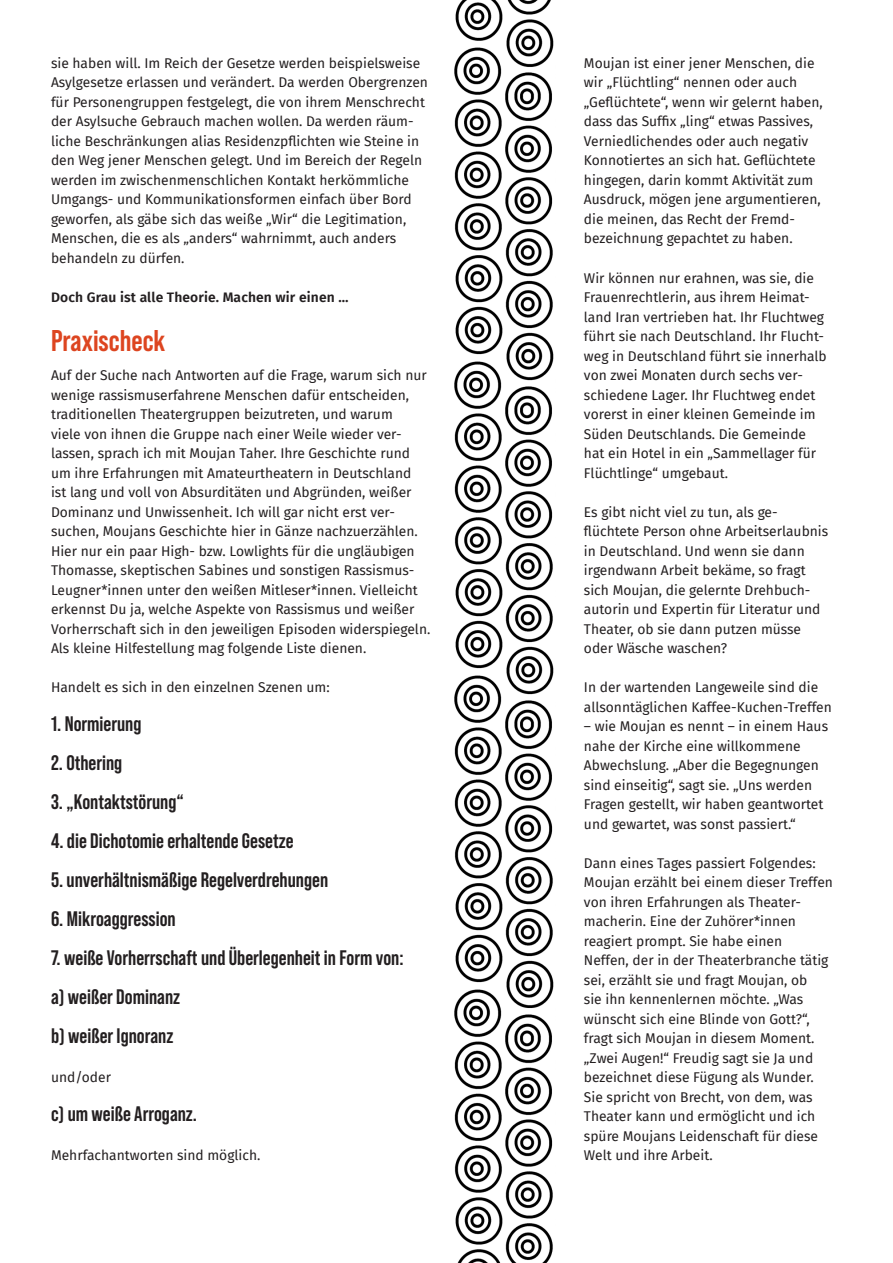
<style>
.page{position:relative;width:893px;height:1263px;background:#fff}
.page>*{position:absolute;margin:0;border:0;box-sizing:border-box;transform-origin:0 0}
.Fließtext_Subhead{font:700 30px "Bebas Neue Pro";color:#dd4520}
.Fließtext_-_Abstand{font:700 21px/39px "Bebas Neue Pro";color:#231f20}
.Fließtext_-_Abstand-2{font:13.8px/19.5px "Fira Sans";color:#231f20}
.Hervorhebung{font:600 13.8px "Fira Sans";letter-spacing:.01em;color:#231f20}
</style>
<div class="page">
<img style="left:454px;top:382px;width:100px;height:290px">
<img style="left:454px;top:70px;width:100px;height:312px">
<img style="left:454px;top:672px;width:100px;height:314px">
<img style="left:454px;top:986px;width:100px;height:277px">
<img style="left:454px;top:0;width:100px;height:70px">
<p class="Fließtext_-_Abstand-2" style="left:51px;top:53px;width:378px">sie haben will. Im Reich der Gesetze werden beispielsweise Asylgesetze erlassen und verändert. Da werden Obergrenzen für Personengruppen festgelegt, die von ihrem Menschrecht der Asylsuche Gebrauch machen wollen. Da werden räum&shy;liche Beschränkungen alias Residenzpflichten wie Steine in den Weg jener Menschen gelegt. Und im Bereich der Regeln werden im zwischenmenschlichen Kontakt herkömmliche Umgangs- und Kommunikationsformen einfach über Bord geworfen, als gäbe sich das weiße „Wir“ die Legitimation, Menschen, die es als „anders“ wahrnimmt, auch anders behandeln zu dürfen.</p>
<p class="Hervorhebung" style="left:51px;top:286px;width:299px">Doch Grau ist alle Theorie. Machen wir einen …</p>
<p class="Fließtext_Subhead" style="left:51px;top:323px;width:116px">Praxischeck</p>
<p class="Fließtext_-_Abstand-2" style="left:51px;top:365px;width:381px">Auf der Suche nach Antworten auf die Frage, warum sich nur wenige rassismuserfahrene Menschen dafür entscheiden, traditionellen Theatergruppen beizutreten, und warum<br>viele von ihnen die Gruppe nach einer Weile wieder ver&shy;lassen, sprach ich mit Moujan Taher. Ihre Geschichte rund um ihre Erfahrungen mit Amateurtheatern in Deutschland<br>ist lang und voll von Absurditäten und Abgründen, weißer Dominanz und Unwissenheit. Ich will gar nicht erst ver&shy;suchen, Moujans Geschichte hier in Gänze nachzuerzählen.<br>Hier nur ein paar High- bzw. Lowlights für die ungläubigen Thomasse, skeptischen Sabines und sonstigen Rassismus-Leugner*innen unter den weißen Mitleser*innen. Vielleicht erkennst Du ja, welche Aspekte von Rassismus und weißer Vorherrschaft sich in den jeweiligen Episoden widerspiegeln.<br>Als kleine Hilfestellung mag folgende Liste dienen.</p>
<p class="Fließtext_-_Abstand-2" style="left:51px;top:677px;width:280px">Handelt es sich in den einzelnen Szenen um:</p>
<p class="Fließtext_-_Abstand" style="left:51px;top:704px;width:92px">1. Normierung</p>
<p class="Fließtext_-_Abstand" style="left:51px;top:743px;width:73px">2. Othering</p>
<p class="Fließtext_-_Abstand" style="left:51px;top:782px;width:134px">3. „Kontaktstörung“</p>
<p class="Fließtext_-_Abstand" style="left:51px;top:821px;width:244px">4. die Dichotomie erhaltende Gesetze</p>
<p class="Fließtext_-_Abstand" style="left:51px;top:860px;width:279px">5. unverhältnismäßige Regelverdrehungen</p>
<p class="Fließtext_-_Abstand" style="left:51px;top:899px;width:126px">6. Mikroaggression</p>
<p class="Fließtext_-_Abstand" style="left:51px;top:938px;width:354px">7. weiße Vorherrschaft und Überlegenheit in Form von:</p>
<p class="Fließtext_-_Abstand" style="left:51px;top:977px;width:131px">a) weißer Dominanz b) weißer Ignoranz</p>
<p class="Fließtext_-_Abstand-2" style="left:51px;top:1067px;width:62px">und/oder</p>
<p class="Fließtext_-_Abstand" style="left:51px;top:1094px;width:148px">c) um weiße Arroganz.</p>
<p class="Fließtext_-_Abstand-2" style="left:51px;top:1145px;width:211px">Mehrfachantworten sind möglich.</p>
<p class="Fließtext_-_Abstand-2" style="left:584px;top:53px;width:240px">Moujan ist einer jener Menschen, die wir „Flüchtling“ nennen oder auch „Geflüchtete“, wenn wir gelernt haben, dass das Suffix „ling“ etwas Passives, Verniedlichendes oder auch negativ Konnotiertes an sich hat. Geflüchtete hingegen, darin kommt Aktivität zum Ausdruck, mögen jene argumentieren, die meinen, das Recht der Fremd&shy;bezeichnung gepachtet zu haben.</p>
<p class="Fließtext_-_Abstand-2" style="left:584px;top:268px;width:244px">Wir können nur erahnen, was sie, die Frauenrechtlerin, aus ihrem Heimat&shy;land Iran vertrieben hat. Ihr Fluchtweg führt sie nach Deutschland. Ihr Flucht&shy;weg in Deutschland führt sie innerhalb von zwei Monaten durch sechs ver&shy;schiedene Lager. Ihr Fluchtweg endet vorerst in einer kleinen Gemeinde im Süden Deutschlands. Die Gemeinde hat ein Hotel in ein „Sammellager für Flüchtlinge“ umgebaut.</p>
<p class="Fließtext_-_Abstand-2" style="left:584px;top:502px;width:246px">Es gibt nicht viel zu tun, als ge&shy;flüchtete Person ohne Arbeitserlaubnis in Deutschland. Und wenn sie dann irgendwann Arbeit bekäme, so fragt sich Moujan, die gelernte Drehbuch&shy;autorin und Expertin für Literatur und Theater, ob sie dann putzen müsse oder Wäsche waschen?</p>
<p class="Fließtext_-_Abstand-2" style="left:584px;top:677px;width:249px">In der wartenden Langeweile sind die allsonntäglichen Kaffee-Kuchen-Treffen</p>
<p class="Fließtext_-_Abstand-2" style="left:584px;top:716px;width:246px">– wie Moujan es nennt – in einem Haus nahe der Kirche eine willkommene Abwechslung. „Aber die Begegnungen sind einseitig“, sagt sie. „Uns werden Fragen gestellt, wir haben geantwortet und gewartet, was sonst passiert.“</p>
<p class="Fließtext_-_Abstand-2" style="left:584px;top:853px;width:251px">Dann eines Tages passiert Folgendes:<br>Moujan erzählt bei einem dieser Treffen von ihren Erfahrungen als Theater&shy;macherin. Eine der Zuhörer*innen reagiert prompt. Sie habe einen<br>Neffen, der in der Theaterbranche tätig sei, erzählt sie und fragt Moujan, ob<br>sie ihn kennenlernen möchte. „Was wünscht sich eine Blinde von Gott?“, fragt sich Moujan in diesem Moment. „Zwei Augen!“ Freudig sagt sie Ja und bezeichnet diese Fügung als Wunder.<br>Sie spricht von Brecht, von dem, was Theater kann und ermöglicht und ich spüre Moujans Leidenschaft für diese Welt und ihre Arbeit.</p>
</div>
